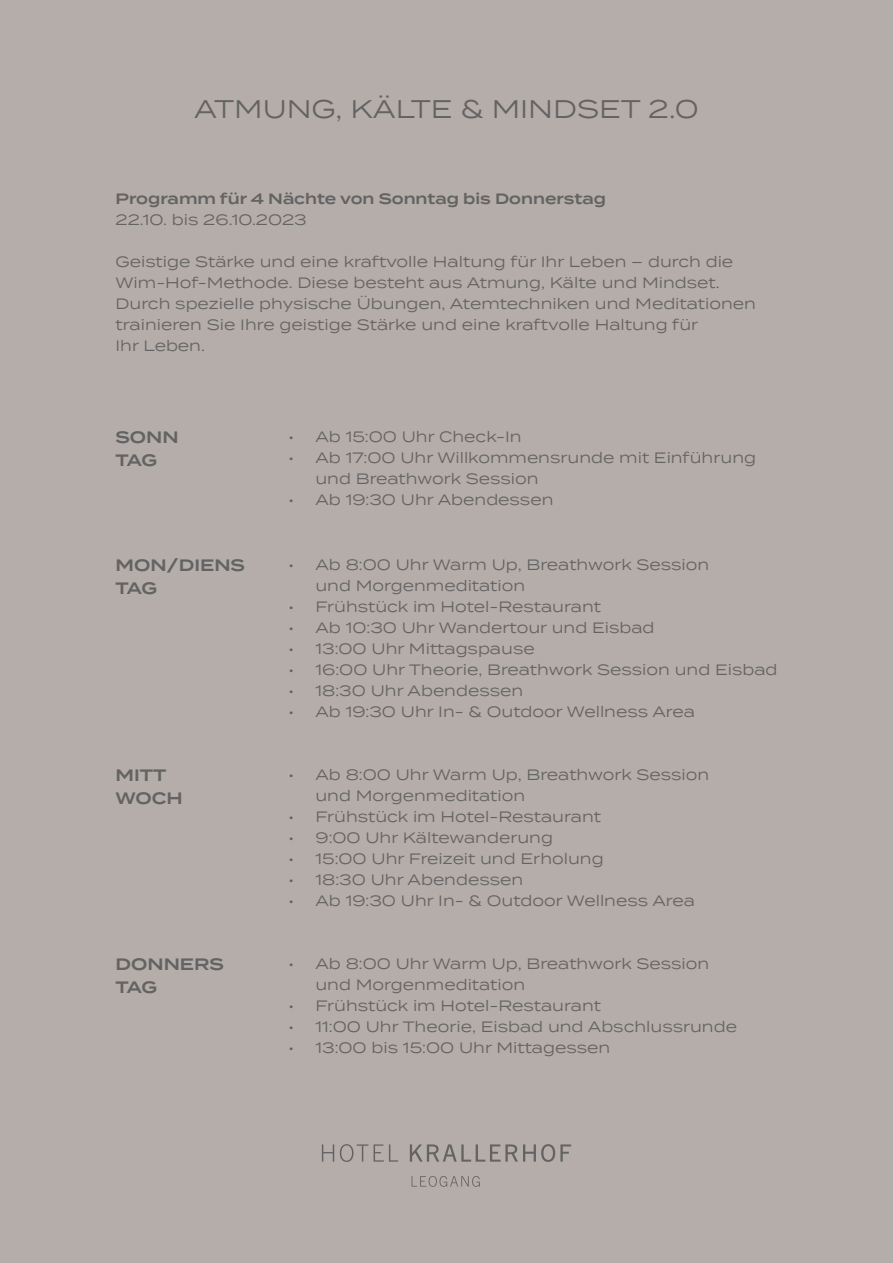
<style>
.page{position:relative;width:893px;height:1263px;background:#b4ada9}
.page>*{position:absolute;margin:0;border:0;box-sizing:border-box;transform-origin:0 0}
.t1{font:25.5px "Termina";color:#646363}
.t2{font:600 16.5px/22.5px "Termina";color:#646363}
.t3{font:15px/21px "Termina";color:#646363}
.t4{font:600 15px "Termina";color:#646363}
</style>
<div class="page">
<svg style="left:322px;top:1144px;width:12px;height:17px"></svg>
<svg style="left:340px;top:1144px;width:28px;height:18px"></svg>
<svg style="left:374px;top:1144px;width:24px;height:18px"></svg>
<svg style="left:410px;top:1144px;width:161px;height:18px"></svg>
<svg style="left:411px;top:1176px;width:69px;height:11px"></svg>
<h1 class="t1" style="left:194px;top:90px;width:506px">ATMUNG, KÄLTE &amp; MINDSET 2.0</h1>
<p class="t4" style="left:116px;top:188px;width:492px">Programm für 4 Nächte von Sonntag bis Donnerstag</p>
<p class="t3" style="left:116px;top:209px;width:193px">22.10. bis 26.10.2023</p>
<p class="t3" style="left:116px;top:251px;width:642px">Geistige Stärke und eine kraftvolle Haltung für Ihr Leben – durch die Wim-Hof-Methode. Diese besteht aus Atmung, Kälte und Mindset.<br>Durch spezielle physische Übungen, Atemtechniken und Meditationen trainieren Sie Ihre geistige Stärke und eine kraftvolle Haltung für<br>Ihr Leben.</p>
<p class="t2" style="left:116px;top:426px;width:65px">SONN<br>TAG</p>
<p class="t3" style="left:288px;top:426px;width:235px">• Ab 15:00 Uhr Check-In</p>
<p class="t3" style="left:315px;top:447px;width:442px;text-indent:-27px">• Ab 17:00 Uhr Willkommensrunde mit Einführung und Breathwork Session</p>
<p class="t3" style="left:288px;top:489px;width:267px">• Ab 19:30 Uhr Abendessen</p>
<p class="t2" style="left:116px;top:554px;width:131px">MON/DIENS<br>TAG</p>
<p class="t3" style="left:315px;top:554px;width:395px;text-indent:-27px">• Ab 8:00 Uhr Warm Up, Breathwork Session und Morgenmeditation</p>
<p class="t3" style="left:288px;top:596px;width:314px">• Frühstück im Hotel-Restaurant</p>
<p class="t3" style="left:288px;top:617px;width:368px">• Ab 10:30 Uhr Wandertour und Eisbad</p>
<p class="t3" style="left:288px;top:638px;width:248px">• 13:00 Uhr Mittagspause</p>
<p class="t3" style="left:288px;top:659px;width:490px">• 16:00 Uhr Theorie, Breathwork Session und Eisbad</p>
<p class="t3" style="left:288px;top:680px;width:236px">• 18:30 Uhr Abendessen</p>
<p class="t3" style="left:288px;top:701px;width:408px">• Ab 19:30 Uhr In- &amp; Outdoor Wellness Area</p>
<p class="t2" style="left:116px;top:764px;width:69px">MITT<br>WOCH</p>
<p class="t3" style="left:315px;top:764px;width:395px;text-indent:-27px">• Ab 8:00 Uhr Warm Up, Breathwork Session und Morgenmeditation</p>
<p class="t3" style="left:288px;top:806px;width:314px">• Frühstück im Hotel-Restaurant</p>
<p class="t3" style="left:288px;top:827px;width:266px">• 9:00 Uhr Kältewanderung</p>
<p class="t3" style="left:288px;top:848px;width:317px">• 15:00 Uhr Freizeit und Erholung</p>
<p class="t3" style="left:288px;top:869px;width:236px">• 18:30 Uhr Abendessen</p>
<p class="t3" style="left:288px;top:890px;width:408px">• Ab 19:30 Uhr In- &amp; Outdoor Wellness Area</p>
<p class="t2" style="left:116px;top:953px;width:110px">DONNERS<br>TAG</p>
<p class="t3" style="left:315px;top:953px;width:395px;text-indent:-27px">• Ab 8:00 Uhr Warm Up, Breathwork Session und Morgenmeditation</p>
<p class="t3" style="left:288px;top:995px;width:314px">• Frühstück im Hotel-Restaurant</p>
<p class="t3" style="left:288px;top:1016px;width:450px">• 11:00 Uhr Theorie, Eisbad und Abschlussrunde</p>
<p class="t3" style="left:288px;top:1037px;width:323px">• 13:00 bis 15:00 Uhr Mittagessen</p>
</div>
